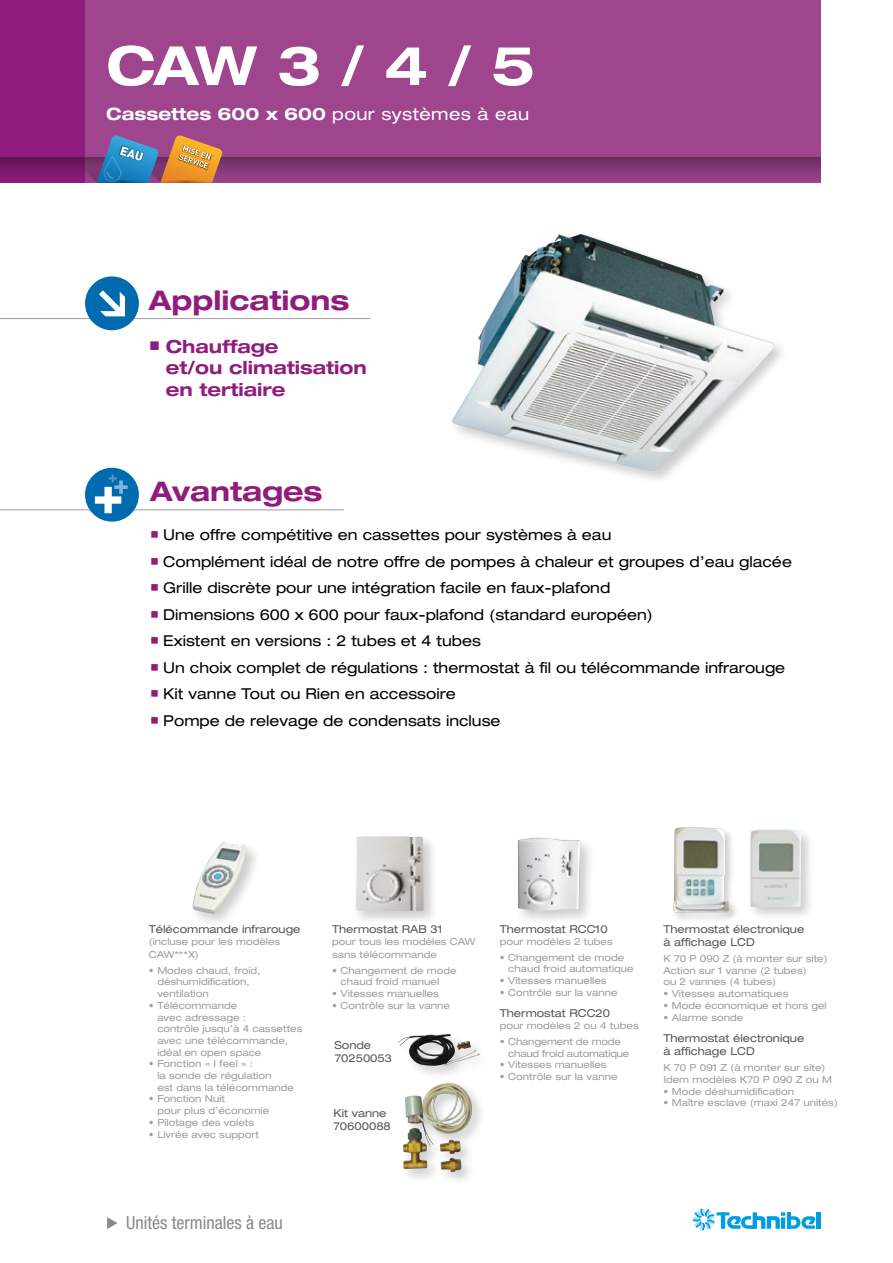
<style>
.page{position:relative;width:893px;height:1263px;background:#fff}
.page>*{position:absolute;margin:0;border:0;box-sizing:border-box;transform-origin:0 0}
.t1{font:700 expanded 54px "Helvetica Neue";color:#fff}
.t2{font:700 expanded 27px "Helvetica Neue";color:#901c7e}
.t3{font:700 expanded 18px/21.6px "Helvetica Neue";color:#901c7e}
.t4{font:condensed 18px "Helvetica Neue LT Std";color:#87888a}
.t5{font:700 expanded 17.1px "Helvetica Neue";color:#fff}
.t6{font:expanded 15px "Helvetica Neue";color:#000}
.t7{font:expanded 10.95px/13px "Helvetica Neue";color:#58585a}
.t8{font:expanded 9.75px/11.7px "Helvetica Neue";color:#9c9e9f}
.t9{font:expanded 9.75px/11.7px "Helvetica Neue";letter-spacing:-.02em;color:#9c9e9f}
.s1{font-weight:400}
.s2{font-family:"Arial Unicode MS";font-weight:400;font-stretch:normal;font-size:19.5px}
.s3{font-family:"Arial Unicode MS";font-stretch:normal;color:#901c7e}
</style>
<div class="page">
<hr style="left:816px;top:1212px;width:4px;height:17px;background:#009ee0">
<svg style="left:693px;top:1208px;width:123px;height:23px"></svg>
<div style="left:0;top:0;width:821px;height:183px;background:#9e458e"></div>
<div style="left:0;top:0;width:85px;height:183px;background:#901c7e"></div>
<svg style="left:0;top:157px;width:821px;height:20px"></svg>
<svg style="left:107px;top:1217px;width:10px;height:12px"></svg>
<img style="left:452px;top:234px;width:322px;height:237px">
<hr style="left:0;top:509px;width:344px;height:1px;background:#9c9e9f">
<div style="left:85px;top:468px;width:54px;height:54px;background:#006baf;border-radius:50%"></div>
<svg style="left:95px;top:475px;width:33px;height:38px"></svg>
<hr style="left:0;top:318px;width:371px;height:1px;background:#9c9e9f">
<div style="left:85px;top:276px;width:54px;height:54px;background:#006baf;border-radius:50%"></div>
<svg style="left:99px;top:290px;width:26px;height:26px"></svg>
<div style="left:400px;top:1080px;width:87px;height:106px;background:#000;opacity:.2"></div>
<img style="left:405px;top:1083px;width:67px;height:64px">
<div style="left:515px;top:835px;width:80px;height:90px;background:#000;opacity:.2"></div>
<img style="left:518px;top:838px;width:62px;height:72px">
<div style="left:396px;top:1031px;width:98px;height:49px;background:#000;opacity:.2"></div>
<img style="left:397px;top:1034px;width:79px;height:32px">
<img style="left:82px;top:135px;width:141px;height:48px">
<div style="left:747px;top:826px;width:68px;height:95px;background:#000;opacity:.2"></div>
<img style="left:750px;top:829px;width:51px;height:78px">
<div style="left:671px;top:825px;width:69px;height:97px;background:#000;opacity:.2"></div>
<img style="left:673px;top:827px;width:58px;height:86px">
<div style="left:353px;top:833px;width:86px;height:88px;background:#000;opacity:.2"></div>
<img style="left:356px;top:836px;width:67px;height:75px">
<div style="left:190px;top:839px;width:71px;height:89px;background:#000;opacity:.2"></div>
<img style="left:193px;top:841px;width:54px;height:73px">
<h1 class="t1" style="left:106px;top:32px;width:430px">CAW 3 / 4 / 5</h1>
<h3 class="t5" style="left:106px;top:103px;width:425px">Cassettes 600 x 600 <span class="s1">pour systèmes à eau</span></h3>
<h2 class="t2" style="left:149px;top:283px;width:202px">Applications</h2>
<h3 class="t3" style="left:166px;top:335px;width:202px;text-indent:-17px"><span class="s2">■</span> Chauffage<br>et/ou climatisation en tertiaire</h3>
<h2 class="t2" style="left:150px;top:474px;width:174px">Avantages</h2>
<h3 class="t6" style="left:150px;top:526px;width:463px"><span class="s3">■</span> Une offre compétitive en cassettes pour systèmes à eau</h3>
<h3 class="t6" style="left:150px;top:552px;width:643px"><span class="s3">■</span> Complément idéal de notre offre de pompes à chaleur et groupes d’eau glacée</h3>
<h3 class="t6" style="left:150px;top:579px;width:462px"><span class="s3">■</span> Grille discrète pour une intégration facile en faux-plafond</h3>
<h3 class="t6" style="left:150px;top:605px;width:504px"><span class="s3">■</span> Dimensions 600 x 600 pour faux-plafond (standard européen)</h3>
<h3 class="t6" style="left:150px;top:632px;width:332px"><span class="s3">■</span> Existent en versions : 2 tubes et 4 tubes</h3>
<h3 class="t6" style="left:150px;top:658px;width:637px"><span class="s3">■</span> Un choix complet de régulations : thermostat à fil ou télécommande infrarouge</h3>
<h3 class="t6" style="left:150px;top:685px;width:307px"><span class="s3">■</span> Kit vanne Tout ou Rien en accessoire</h3>
<h3 class="t6" style="left:150px;top:711px;width:352px"><span class="s3">■</span> Pompe de relevage de condensats incluse</h3>
<p class="t7" style="left:149px;top:922px;width:153px">Télécommande infrarouge</p>
<p class="t8" style="left:149px;top:934px;width:133px;line-height:13px">(incluse pour les modèles<br>CAW***X)</p>
<p class="t8" style="left:157px;top:964px;width:105px;text-indent:-9px">• Modes chaud, froid, déshumidification, ventilation</p>
<p class="t8" style="left:157px;top:999px;width:147px;text-indent:-9px">• Télécommande<br>avec adressage :<br>contrôle jusqu’à 4 cassettes avec une télécommande, idéal en open space</p>
<p class="t8" style="left:157px;top:1058px;width:138px;text-indent:-9px">• Fonction « I feel » :<br>la sonde de régulation<br>est dans la télécommande</p>
<p class="t8" style="left:157px;top:1093px;width:113px;text-indent:-9px">• Fonction Nuit<br>pour plus d’économie</p>
<p class="t8" style="left:149px;top:1116px;width:107px">• Pilotage des volets</p>
<p class="t8" style="left:149px;top:1128px;width:112px">• Livrée avec support</p>
<p class="t7" style="left:332px;top:922px;width:112px">Thermostat RAB 31</p>
<p class="t8" style="left:332px;top:934px;width:145px;line-height:13px">pour tous les modèles CAW sans télécommande</p>
<p class="t8" style="left:341px;top:964px;width:117px;text-indent:-9px">• Changement de mode chaud froid manuel</p>
<p class="t8" style="left:332px;top:988px;width:108px">• Vitesses manuelles</p>
<p class="t8" style="left:332px;top:999px;width:119px">• Contrôle sur la vanne</p>
<p class="t7" style="left:335px;top:1038px;width:59px">Sonde<br>70250053</p>
<p class="t7" style="left:333px;top:1106px;width:59px">Kit vanne<br>70600088</p>
<p class="t7" style="left:500px;top:922px;width:109px">Thermostat RCC10</p>
<p class="t8" style="left:500px;top:935px;width:115px">pour modèles 2 tubes</p>
<p class="t8" style="left:508px;top:951px;width:127px;text-indent:-9px">• Changement de mode chaud froid automatique</p>
<p class="t8" style="left:500px;top:974px;width:108px">• Vitesses manuelles</p>
<p class="t8" style="left:500px;top:986px;width:119px">• Contrôle sur la vanne</p>
<p class="t7" style="left:500px;top:1007px;width:112px">Thermostat RCC20</p>
<p class="t8" style="left:500px;top:1019px;width:141px">pour modèles 2 ou 4 tubes</p>
<p class="t9" style="left:508px;top:1035px;width:123px;text-indent:-9px">• Changement de mode chaud froid automatique</p>
<p class="t8" style="left:500px;top:1059px;width:108px">• Vitesses manuelles</p>
<p class="t8" style="left:500px;top:1071px;width:119px">• Contrôle sur la vanne</p>
<p class="t7" style="left:663px;top:922px;width:142px">Thermostat électronique à affichage LCD</p>
<p class="t8" style="left:663px;top:952px;width:166px">K 70 P 090 Z (à monter sur site)<br>Action sur 1 vanne (2 tubes)<br>ou 2 vannes (4 tubes)</p>
<p class="t8" style="left:663px;top:988px;width:127px">• Vitesses automatiques</p>
<p class="t8" style="left:663px;top:999px;width:165px">• Mode économique et hors gel</p>
<p class="t8" style="left:663px;top:1011px;width:81px">• Alarme sonde</p>
<p class="t7" style="left:663px;top:1031px;width:142px">Thermostat électronique à affichage LCD</p>
<p class="t8" style="left:663px;top:1062px;width:170px">K 70 P 091 Z (à monter sur site)<br>Idem modèles K70 P 090 Z ou M</p>
<p class="t8" style="left:663px;top:1085px;width:132px">• Mode déshumidification</p>
<p class="t8" style="left:663px;top:1097px;width:176px">• Maître esclave (maxi 247 unités)</p>
<h3 class="t4" style="left:126px;top:1212px;width:158px">Unités terminales à eau</h3>
</div>
